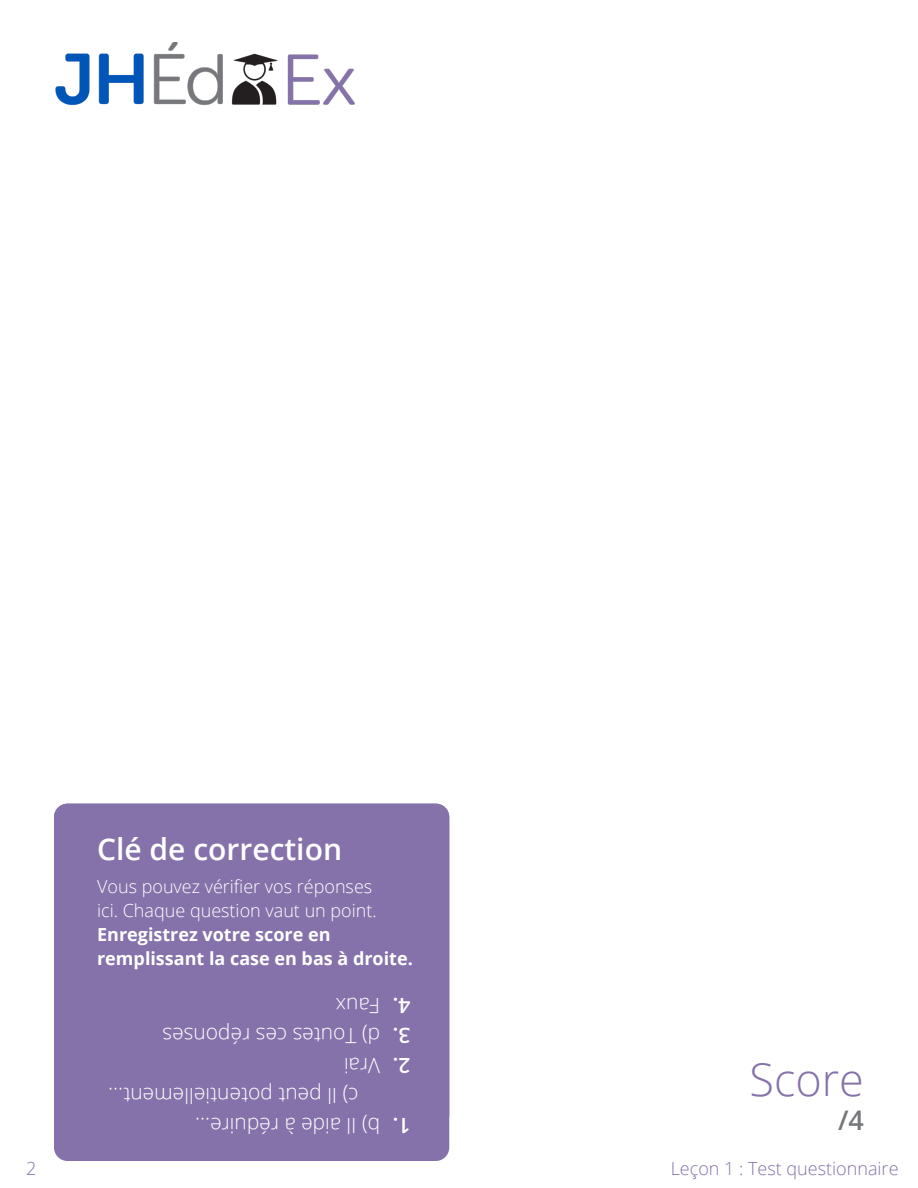
<style>
.page{position:relative;width:918px;height:1188px;background:#fff}
.page>*{position:absolute;margin:0;border:0;box-sizing:border-box;transform-origin:0 0}
.t1{font:300 45px "Open Sans";color:#8572aa}
.t2{font:600 30px "Open Sans";color:#fff}
.t3{font:600 27px "Open Sans";color:#77787b}
.t4{font:300 21px "Open Sans";color:#fff}
.t5{font:600 21px/30px "Open Sans";color:#fff;text-align:justify}
.t6{font:300 18px/24px "Open Sans";color:#fff}
.t7{font:700 18px/24px "Open Sans";color:#fff}
.t8{font:300 18px "Open Sans";color:#8572aa}
</style>
<div class="page">
<div style="left:54px;top:804px;width:395px;height:357px;background:#8572aa;border-radius:14px"></div>
<img style="left:55px;top:43px;width:300px;height:62px">
<h2 class="t2" style="left:97px;top:828px;width:246px">Clé de correction</h2>
<p class="t6" style="left:97px;top:874px;width:281px">Vous pouvez vérifier vos réponses ici. Chaque question vaut un point.</p>
<p class="t7" style="left:97px;top:922px;width:317px">Enregistrez votre score en remplissant la case en bas à droite.</p>
<p class="t4" style="left:380px;top:1020px;width:46px;rotate:-180deg">Faux</p>
<p class="t4" style="left:380px;top:1050px;width:219px;rotate:-180deg">d) Toutes ces réponses</p>
<p class="t4" style="left:380px;top:1080px;width:38px;rotate:-180deg">Vrai</p>
<p class="t4" style="left:358px;top:1110px;width:252px;rotate:-180deg">c) Il peut potentiellement...</p>
<p class="t4" style="left:380px;top:1140px;width:187px;rotate:-180deg">b) Il aide à réduire...</p>
<p class="t5" style="left:411px;top:1081px;width:19px;rotate:-180deg">2.<br>3.<br>4.</p>
<p class="t5" style="left:411px;top:1141px;width:19px;rotate:-180deg">1.</p>
<h1 class="t1" style="left:750px;top:1049px;width:116px">Score</h1>
<p class="t3" style="left:838px;top:1102px;width:27px">/4</p>
<p class="t8" style="left:26px;top:1156px;width:12px">2</p>
<p class="t8" style="left:671px;top:1156px;width:229px">Leçon 1 : Test questionnaire</p>
</div>
